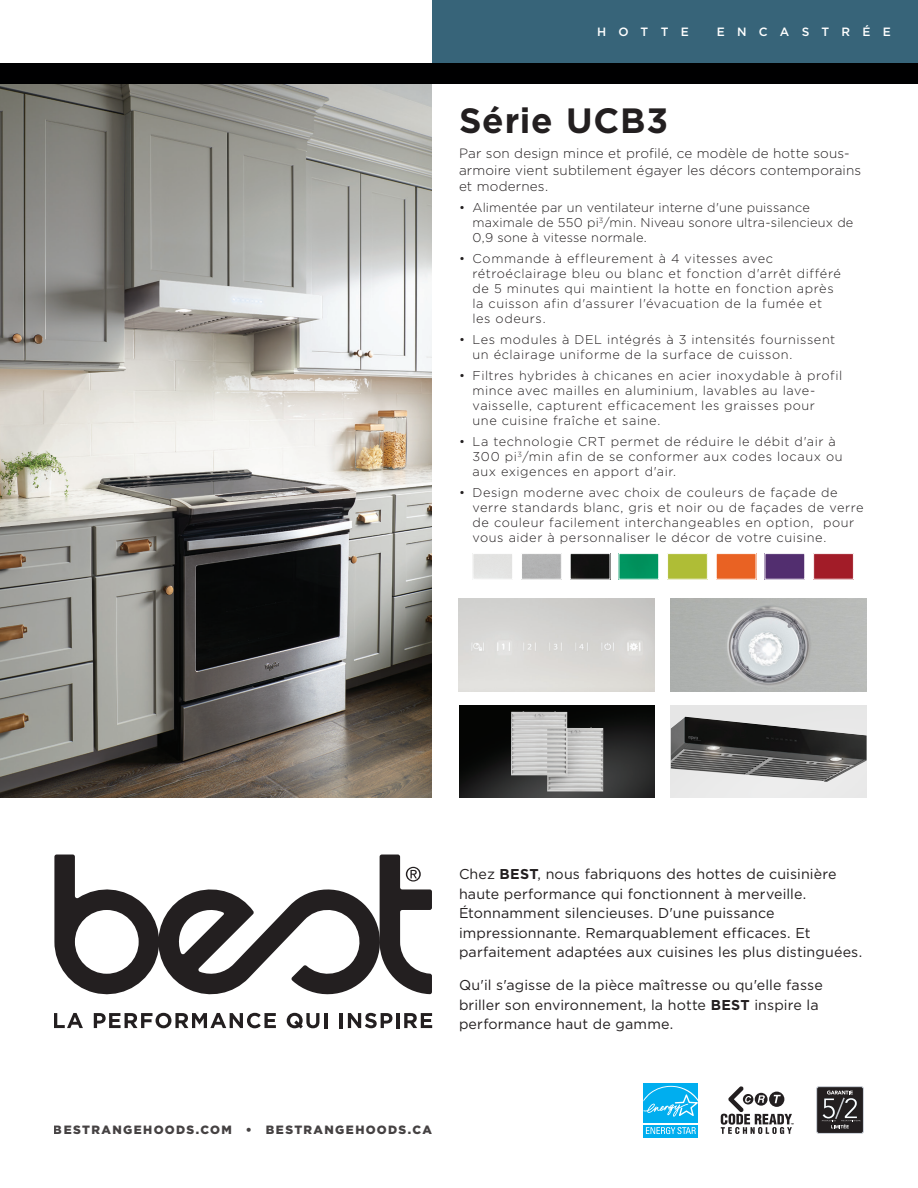
<style>
.page{position:relative;width:918px;height:1188px;background:#fff}
.page>*{position:absolute;margin:0;border:0;box-sizing:border-box;transform-origin:0 0}
.t1{font:700 35.1px "Gotham";letter-spacing:.025em;color:#231f20}
.Spec_Number___Mod_Da{font:14.25px/19.5px "Gotham";letter-spacing:.01em;color:#231f20}
.spec_features{font:300 13.5px/16.5px "Gotham";letter-spacing:.01em;color:#231f20}
.t2{font:300 12.75px/15px "Gotham";letter-spacing:.045em;color:#231f20}
.t3{font:300 12.75px/15px "Gotham";letter-spacing:.01em;color:#231f20}
.t4{font:900 12px "Gotham";letter-spacing:.11em;color:#231f20}
.spec_body_back_pg{font:500 12px "Gotham";letter-spacing:1.025em;color:#fff}
.s1{font-weight:700}
</style>
<div class="page">
<img style="left:671px;top:717px;width:196px;height:65px">
<img style="left:0;top:84px;width:432px;height:714px">
<div style="left:0;top:63px;width:918px;height:21px;background:#000001"></div>
<div style="left:432px;top:0;width:486px;height:63px;background:#376479"></div>
<img style="left:572px;top:555px;width:36px;height:23px">
<div style="left:570px;top:553px;width:40px;height:27px;border:1px solid #fff"></div>
<div style="left:521px;top:553px;width:41px;height:27px;border:1px solid #fff"></div>
<div style="left:472px;top:553px;width:41px;height:27px;border:1px solid #fff"></div>
<img style="left:767px;top:555px;width:36px;height:23px">
<div style="left:765px;top:553px;width:40px;height:27px;border:1px solid #fff"></div>
<img style="left:621px;top:555px;width:36px;height:23px">
<div style="left:619px;top:553px;width:40px;height:27px;border:1px solid #fff"></div>
<img style="left:815px;top:555px;width:37px;height:23px">
<div style="left:813px;top:553px;width:41px;height:27px;border:1px solid #fff"></div>
<img style="left:718px;top:555px;width:36px;height:23px">
<div style="left:716px;top:553px;width:40px;height:27px;border:1px solid #fff"></div>
<img style="left:669px;top:555px;width:37px;height:23px">
<div style="left:667px;top:553px;width:41px;height:27px;border:1px solid #fff"></div>
<svg style="left:721px;top:1086px;width:73px;height:48px"></svg>
<svg style="left:816px;top:1086px;width:48px;height:48px;background:#4c4a4b"></svg>
<img style="left:459px;top:705px;width:196px;height:93px">
<img style="left:459px;top:599px;width:196px;height:93px">
<svg style="left:54px;top:855px;width:378px;height:140px"></svg>
<svg style="left:54px;top:1013px;width:29px;height:15px"></svg>
<svg style="left:94px;top:1013px;width:182px;height:15px"></svg>
<svg style="left:287px;top:1013px;width:32px;height:16px"></svg>
<hr style="left:324px;top:1013px;width:3px;height:15px;background:#231f20">
<hr style="left:340px;top:1013px;width:3px;height:15px;background:#231f20">
<svg style="left:348px;top:1013px;width:44px;height:15px"></svg>
<hr style="left:396px;top:1013px;width:3px;height:15px;background:#231f20">
<svg style="left:404px;top:1013px;width:28px;height:15px"></svg>
<div style="left:644px;top:1083px;width:54px;height:54px;background:#00aeef"></div>
<svg style="left:643px;top:1086px;width:55px;height:31px"></svg>
<hr style="left:644px;top:1123px;width:54px;height:1px;background:#fff">
<svg style="left:646px;top:1127px;width:50px;height:7px"></svg>
<img style="left:511px;top:711px;width:92px;height:81px">
<img style="left:725px;top:603px;width:87px;height:84px">
<p class="spec_body_back_pg" style="left:597px;top:25px;width:93px">HOTTE</p>
<p class="spec_body_back_pg" style="left:717px;top:25px;width:176px">ENCASTRÉE</p>
<h1 class="t1" style="left:459px;top:97px;width:211px">Série UCB3</h1>
<p class="spec_features" style="left:459px;top:145px;width:404px">Par son design mince et profilé, ce modèle de hotte sous&shy;armoire vient subtilement égayer les décors contemporains et modernes.</p>
<p class="t3" style="left:472px;top:200px;width:382px;text-indent:-14px">• Alimentée par un ventilateur interne d'une puissance maximale de 550 pi<sup>3</sup>/min. Niveau sonore ultra-silencieux de<br>0,9 sone à vitesse normale.</p>
<p class="t2" style="left:472px;top:251px;width:370px;text-indent:-14px">• Commande à effleurement à 4 vitesses avec rétroéclairage bleu ou blanc et fonction d'arrêt différé de 5 minutes qui maintient la hotte en fonction après la cuisson afin d'assurer l'évacuation de la fumée et les odeurs.</p>
<p class="t2" style="left:472px;top:332px;width:364px;text-indent:-14px">• Les modules à DEL intégrés à 3 intensités fournissent un éclairage uniforme de la surface de cuisson.</p>
<p class="t2" style="left:472px;top:368px;width:371px;text-indent:-14px">• Filtres hybrides à chicanes en acier inoxydable à profil mince avec mailles en aluminium, lavables au lave&shy;vaisselle, capturent efficacement les graisses pour une cuisine fraîche et saine.</p>
<p class="t2" style="left:472px;top:434px;width:372px;text-indent:-14px">• La technologie CRT permet de réduire le débit d'air à<br>300 pi<sup>3</sup>/min afin de se conformer aux codes locaux ou aux exigences en apport d'air.</p>
<p class="t2" style="left:472px;top:485px;width:393px;text-indent:-14px">• Design moderne avec choix de couleurs de façade de verre standards blanc, gris et noir ou de façades de verre de couleur facilement interchangeables en option, pour vous aider à personnaliser le décor de votre cuisine.</p>
<p class="Spec_Number___Mod_Da" style="left:459px;top:864px;width:405px">Chez <span class="s1">BEST</span>, nous fabriquons des hottes de cuisinière haute performance qui fonctionnent à merveille.<br>Étonnamment silencieuses. D'une puissance impressionnante. Remarquablement efficaces. Et parfaitement adaptées aux cuisines les plus distinguées.</p>
<p class="Spec_Number___Mod_Da" style="left:459px;top:975px;width:365px">Qu'il s'agisse de la pièce maîtresse ou qu'elle fasse briller son environnement, la hotte <span class="s1">BEST</span> inspire la performance haut de gamme.</p>
<p class="t4" style="left:54px;top:1122px;width:380px">BESTRANGEHOODS.COM • BESTRANGEHOODS.CA</p>
</div>
